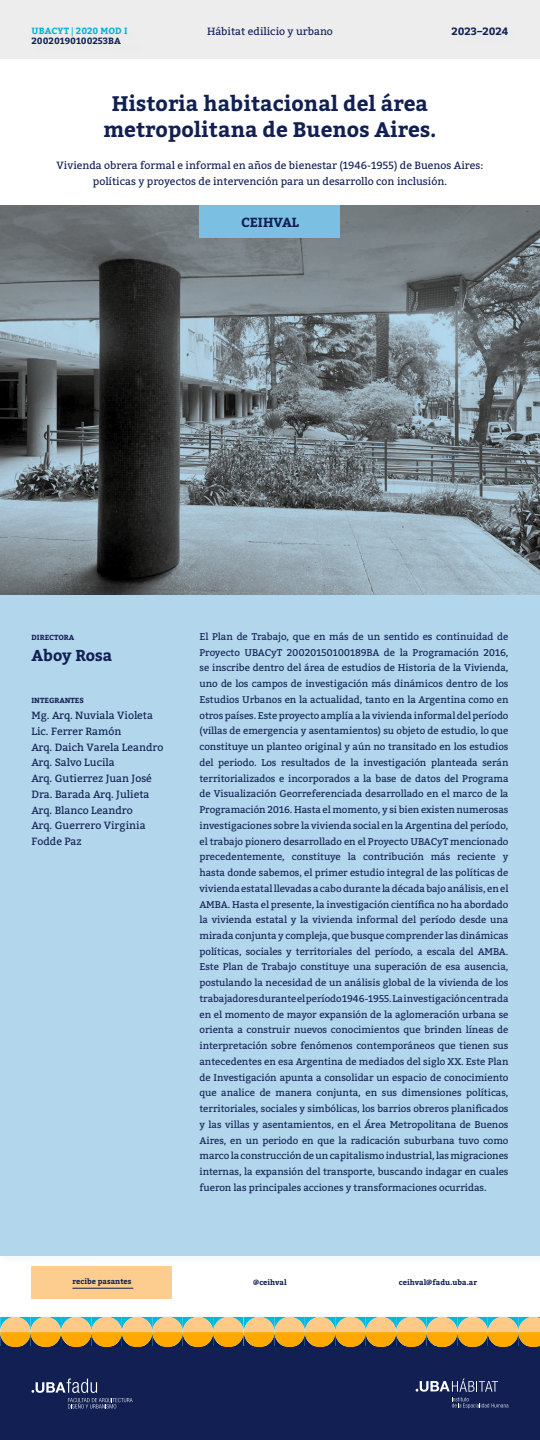
<style>
.page{position:relative;width:540px;height:1440px;background:#fff}
.page>*{position:absolute;margin:0;border:0;box-sizing:border-box;transform-origin:0 0}
.t1{font:700 21px/26.2px "Bitter";color:#111f52;text-align:center}
.t2{font:700 15.75px "Bitter";color:#111f52}
.t3{font:700 13.12px "Bitter";color:#111f52}
.t4{font:10.5px/15.8px "Bitter";color:#111f52}
.t5{font:700 10.5px "Bitter";color:#111f52}
.t6{font:9.75px/15.8px "Bitter";letter-spacing:-.005em;color:#111f52;text-align:justify}
.t7{font:700 9px/10.1px "Bitter";color:#111f52}
.t8{font:700 7.5px "Bitter";color:#111f52}
.t9{font:700 7.35px "Bitter";color:#111f52}
.s1{color:#00b0d9}
.s2{font-weight:400;color:#00b0d9}
</style>
<div class="page">
<div style="left:0;top:594px;width:540px;height:662px;background:#b2d6ec"></div>
<div style="left:0;top:0;width:540px;height:58px;background:#ededed"></div>
<div style="left:0;top:1346px;width:540px;height:94px;background:#111f52"></div>
<div style="left:32px;top:1266px;width:140px;height:32px;background:#fccd8e"></div>
<hr style="left:72px;top:1288px;width:61px;height:1px;background:#111f52">
<div style="left:244px;top:1316px;width:244px;height:30px;background:#effafc"></div>
<svg style="left:31px;top:1378px;width:102px;height:31px"></svg>
<div style="left:436px;top:1316px;width:104px;height:30px;background:#effafc"></div>
<div style="left:0;top:1316px;width:244px;height:30px;background:#effafc"></div>
<svg style="left:0;top:1317px;width:540px;height:29px;background:#d3af59"></svg>
<svg style="left:416px;top:1378px;width:93px;height:30px"></svg>
<img style="left:0;top:206px;width:540px;height:388px">
<div style="left:200px;top:206px;width:140px;height:32px;background:#7bc0e2"></div>
<p class="t7" style="left:31px;top:26px;width:98px"><span class="s1">UBACYT</span> <span class="s2">|</span> <span class="s1">2020 MOD I<br></span>20020190100253BA</p>
<p class="t4" style="left:207px;top:23px;width:127px">Hábitat edilicio y urbano</p>
<p class="t5" style="left:451px;top:24px;width:59px">2023–2024</p>
<h1 class="t1" style="left:103px;top:91px;width:335px">Historia habitacional del área metropolitana de Buenos Aires.</h1>
<p class="t4" style="left:57px;top:157px;width:428px;text-align:center">Vivienda obrera formal e informal en años de bienestar (1946-1955) de Buenos Aires: políticas y proyectos de intervención para un desarrollo con inclusión.</p>
<h3 class="t3" style="left:241px;top:214px;width:59px">CEIHVAL</h3>
<p class="t9" style="left:32px;top:633px;width:44px">DIRECTORA</p>
<h2 class="t2" style="left:32px;top:646px;width:82px">Aboy Rosa</h2>
<p class="t9" style="left:32px;top:696px;width:54px">INTEGRANTES</p>
<p class="t4" style="left:31px;top:708px;width:133px">Mg. Arq. Nuviala Violeta<br>Lic. Ferrer Ramón<br>Arq. Daich Varela Leandro<br>Arq. Salvo Lucila<br>Arq. Gutierrez Juan José<br>Dra. Barada Arq. Julieta<br>Arq. Blanco Leandro<br>Arq. Guerrero Virginia<br>Fodde Paz</p>
<p class="t6" style="left:200px;top:629px;width:311px">El Plan de Trabajo, que en más de un sentido es continuidad de Proyecto UBACyT 20020150100189BA de la Programación 2016, se inscribe dentro del área de estudios de Historia de la Vivienda, uno de los campos de investigación más dinámicos dentro de los Estudios Urbanos en la actualidad, tanto en la Argentina como en otros países. Este proyecto amplía a la vivienda informal del período (villas de emergencia y asentamientos) su objeto de estudio, lo que constituye un planteo original y aún no transitado en los estudios del periodo. Los resultados de la investigación planteada serán territorializados e incorporados a la base de datos del Programa de Visualización Georreferenciada desarrollado en el marco de la Programación 2016. Hasta el momento, y si bien existen numerosas investigaciones sobre la vivienda social en la Argentina del período, el trabajo pionero desarrollado en el Proyecto UBACyT mencionado precedentemente, constituye la contribución más reciente y hasta donde sabemos, el primer estudio integral de las políticas de vivienda estatal llevadas a cabo durante la década bajo análisis, en el AMBA. Hasta el presente, la investigación científica no ha abordado la vivienda estatal y la vivienda informal del período desde una mirada conjunta y compleja, que busque comprender las dinámicas políticas, sociales y territoriales del período, a escala del AMBA.<br>Este Plan de Trabajo constituye una superación de esa ausencia, postulando la necesidad de un análisis global de la vivienda de los trabajadores durante el período 1946-1955. La investigación centrada en el momento de mayor expansión de la aglomeración urbana se orienta a construir nuevos conocimientos que brinden líneas de interpretación sobre fenómenos contemporáneos que tienen sus antecedentes en esa Argentina de mediados del siglo XX. Este Plan de Investigación apunta a consolidar un espacio de conocimiento que analice de manera conjunta, en sus dimensiones políticas, territoriales, sociales y simbólicas, los barrios obreros planificados y las villas y asentamientos, en el Área Metropolitana de Buenos Aires, en un periodo en que la radicación suburbana tuvo como marco la construcción de un capitalismo industrial, las migraciones internas, la expansión del transporte, buscando indagar en cuales fueron las principales acciones y transformaciones ocurridas.</p>
<p class="t8" style="left:72px;top:1277px;width:61px">recibe pasantes</p>
<p class="t8" style="left:253px;top:1278px;width:35px">@ceihval</p>
<p class="t8" style="left:399px;top:1278px;width:80px">ceihval@fadu.uba.ar</p>
</div>
